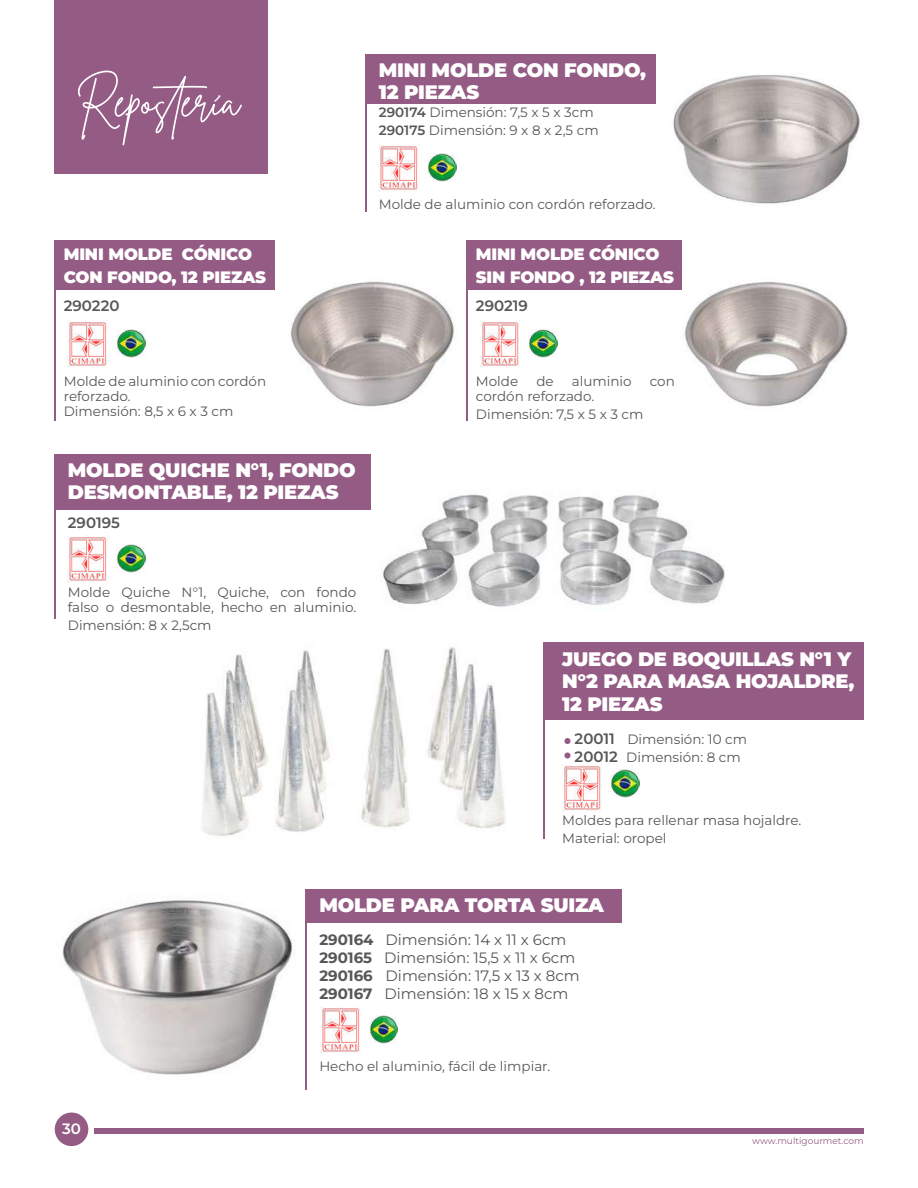
<style>
.page{position:relative;width:918px;height:1188px;background:#fff}
.page>*{position:absolute;margin:0;border:0;box-sizing:border-box;transform-origin:0 0}
.t1{font:900 19.5px/22.5px "Montserrat";letter-spacing:-.01em;color:#fff}
.t2{font:900 16.5px/22.5px "Montserrat";letter-spacing:-.01em;color:#fff}
.t3{font:15px/18px "Montserrat";color:#575756}
.t4{font:600 15px "Montserrat";color:#575756}
.t5{font:600 15px "Montserrat";color:#fff}
.t6{font:13.5px/18px "Montserrat";color:#575756}
.t7{font:9px "Montserrat";color:#945c84}
.s1{font-weight:600}
.s2{font-weight:600;font-size:15px}
.s3{font-weight:700}
</style>
<div class="page">
<div style="left:94px;top:1129px;width:770px;height:5px;background:#945c84"></div>
<div style="left:54px;top:0;width:214px;height:173px;background:#945c84"></div>
<div style="left:55px;top:1113px;width:33px;height:33px;background:#945c84;border-radius:50%"></div>
<svg style="left:77px;top:70px;width:165px;height:75px"></svg>
<img style="left:684px;top:282px;width:164px;height:125px">
<div style="left:54px;top:240px;width:220px;height:50px;background:#945c84"></div>
<div style="left:466px;top:240px;width:216px;height:50px;background:#945c84"></div>
<div style="left:365px;top:54px;width:291px;height:49px;background:#945c84"></div>
<img style="left:68px;top:321px;width:39px;height:46px">
<img style="left:480px;top:321px;width:39px;height:46px">
<img style="left:379px;top:145px;width:39px;height:46px">
<img style="left:117px;top:329px;width:28px;height:28px">
<img style="left:529px;top:329px;width:28px;height:28px">
<img style="left:428px;top:153px;width:28px;height:28px">
<hr style="left:54px;top:240px;width:1px;height:181px;background:#945c84">
<hr style="left:466px;top:240px;width:1px;height:181px;background:#945c84">
<hr style="left:365px;top:68px;width:1px;height:144px;background:#945c84">
<img style="left:291px;top:281px;width:163px;height:126px">
<img style="left:673px;top:75px;width:187px;height:130px">
<img style="left:62px;top:900px;width:230px;height:175px">
<div style="left:306px;top:889px;width:316px;height:34px;background:#945c84"></div>
<img style="left:320px;top:1007px;width:40px;height:46px">
<img style="left:370px;top:1016px;width:28px;height:27px">
<hr style="left:305px;top:889px;width:2px;height:200px;background:#945c84">
<img style="left:383px;top:494px;width:342px;height:113px">
<div style="left:54px;top:454px;width:316px;height:55px;background:#945c84"></div>
<img style="left:68px;top:536px;width:39px;height:46px">
<img style="left:117px;top:544px;width:28px;height:28px">
<hr style="left:54px;top:454px;width:1px;height:164px;background:#945c84">
<img style="left:611px;top:770px;width:28px;height:27px">
<img style="left:203px;top:647px;width:303px;height:189px">
<div style="left:544px;top:643px;width:320px;height:77px;background:#945c84"></div>
<hr style="left:544px;top:643px;width:1px;height:196px;background:#945c84">
<img style="left:562px;top:765px;width:39px;height:46px">
<div style="left:564px;top:738px;width:7px;height:6px;background:#945c84;border-radius:50%"></div>
<svg style="left:564px;top:752px;width:7px;height:7px"></svg>
<h1 class="t1" style="left:379px;top:58px;width:269px">MINI MOLDE CON FONDO,<br>12 PIEZAS</h1>
<p class="t6" style="left:379px;top:103px;width:221px"><span class="s1">290174</span> Dimensión: 7,5 x 5 x 3cm<br><span class="s1">290175</span> Dimensión: 9 x 8 x 2,5 cm</p>
<p class="t2" style="left:64px;top:243px;width:204px">MINI MOLDE CÓNICO<br>CON FONDO, 12 PIEZAS</p>
<p class="t4" style="left:64px;top:296px;width:57px">290220</p>
<p class="t6" style="left:379px;top:195px;width:278px">Molde de aluminio con cordón reforzado.</p>
<p class="t2" style="left:476px;top:243px;width:200px">MINI MOLDE CÓNICO<br>SIN FONDO , 12 PIEZAS</p>
<p class="t4" style="left:476px;top:296px;width:54px">290219</p>
<p class="t6" style="left:64px;top:374px;width:204px;line-height:15px">Molde de aluminio con cordón reforzado.<br>Dimensión: 8,5 x 6 x 3 cm</p>
<h1 class="t1" style="left:68px;top:458px;width:289px">MOLDE QUICHE N°1, FONDO<br>DESMONTABLE, 12 PIEZAS</h1>
<p class="t4" style="left:68px;top:512px;width:54px">290195</p>
<p class="t6" style="left:68px;top:584px;width:290px;line-height:15px">Molde Quiche N°1, Quiche, con fondo falso o desmontable, hecho en aluminio.</p>
<p class="t6" style="left:68px;top:616px;width:145px">Dimensión: 8 x 2,5cm</p>
<p class="t6" style="left:476px;top:372px;width:44px">Molde</p>
<p class="t6" style="left:536px;top:372px;width:19px">de</p>
<p class="t6" style="left:572px;top:372px;width:61px">aluminio</p>
<p class="t6" style="left:650px;top:372px;width:27px">con</p>
<p class="t6" style="left:476px;top:387px;width:169px">cordón reforzado.<br>Dimensión: 7,5 x 5 x 3 cm</p>
<h1 class="t1" style="left:562px;top:647px;width:294px">JUEGO DE BOQUILLAS N°1 Y<br>N°2 PARA MASA HOJALDRE,<br>12 PIEZAS</h1>
<p class="t6" style="left:575px;top:729px;width:174px"><span class="s2">20011</span> Dimensión: 10 cm<br><span class="s2">20012</span> Dimensión: 8 cm</p>
<p class="t6" style="left:562px;top:810px;width:241px">Moldes para rellenar masa hojaldre.<br>Material: oropel</p>
<h1 class="t1" style="left:319px;top:893px;width:286px">MOLDE PARA TORTA SUIZA</h1>
<p class="t3" style="left:319px;top:930px;width:262px"><span class="s3">290164</span> Dimensión: 14 x 11 x 6cm<br><span class="s3">290165</span> Dimensión: 15,5 x 11 x 6cm<br><span class="s3">290166</span> Dimensión: 17,5 x 13 x 8cm<br><span class="s3">290167</span> Dimensión: 18 x 15 x 8cm</p>
<p class="t5" style="left:62px;top:1119px;width:20px">30</p>
<p class="t6" style="left:319px;top:1056px;width:233px">Hecho el aluminio, fácil de limpiar.</p>
<p class="t7" style="left:752px;top:1134px;width:113px">www.multigourmet.com</p>
</div>
